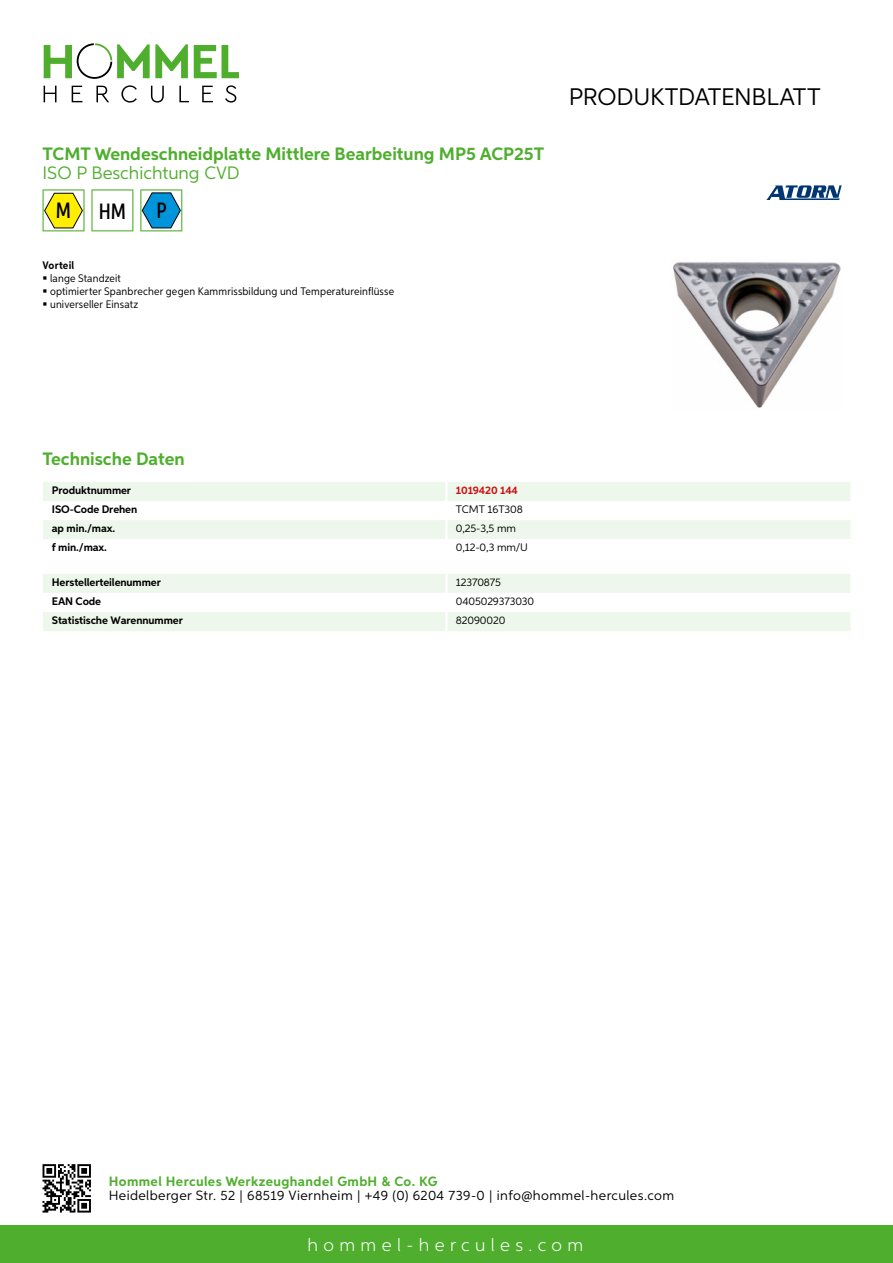
<style>
.page{position:relative;width:893px;height:1263px;background:#fff}
.page>*{position:absolute;margin:0;border:0;box-sizing:border-box;transform-origin:0 0}
.t1{font:24px "Aspira";letter-spacing:-.01em;color:#000}
.t2{font:500 22.2px "Aspira XX Nar";color:#000}
.t3{font:700 18px "Aspira";color:#50ae2f}
.t4{font:300 18px "Aspira";letter-spacing:.3em;color:#fff}
.t5{font:18px "Aspira";color:#50ae2f}
.t6{font:13.5px "Aspira";letter-spacing:.03em;color:#000}
.t7{font:700 13.5px "Aspira";letter-spacing:.03em;color:#50ae2f}
.t8{font:700 10.95px "Aspira";letter-spacing:-.01em;color:#000}
.t9{font:10.95px/12.8px "Aspira Nar";letter-spacing:.015em;color:#000}
.t10{font:10.95px "Aspira";letter-spacing:-.01em;color:#000}
.t11{font:700 10.95px "Aspira";letter-spacing:-.01em;color:#cd1013}
.t12{font:700 10.95px "Aspira Nar";letter-spacing:.015em;color:#000}
</style>
<div class="page">
<div style="left:0;top:1226px;width:893px;height:37px;background:#50ae2f"></div>
<svg style="left:43px;top:1164px;width:48px;height:48px"></svg>
<svg style="left:194px;top:45px;width:45px;height:33px"></svg>
<svg style="left:44px;top:43px;width:144px;height:36px"></svg>
<svg style="left:44px;top:86px;width:13px;height:16px"></svg>
<svg style="left:72px;top:86px;width:10px;height:16px"></svg>
<svg style="left:96px;top:86px;width:13px;height:16px"></svg>
<svg style="left:121px;top:85px;width:16px;height:18px"></svg>
<svg style="left:151px;top:86px;width:13px;height:17px"></svg>
<svg style="left:179px;top:86px;width:10px;height:16px"></svg>
<svg style="left:202px;top:86px;width:11px;height:16px"></svg>
<svg style="left:225px;top:85px;width:11px;height:18px"></svg>
<div style="left:43px;top:482px;width:807px;height:19px;background:#eef7eb"></div>
<div style="left:43px;top:520px;width:807px;height:19px;background:#eef7eb"></div>
<hr style="left:445px;top:482px;width:3px;height:19px;background:#fff">
<hr style="left:445px;top:520px;width:3px;height:19px;background:#fff">
<svg style="left:43px;top:574px;width:807px;height:57px"></svg>
<hr style="left:445px;top:612px;width:3px;height:19px;background:#fff">
<svg style="left:43px;top:189px;width:42px;height:42px"></svg>
<svg style="left:91px;top:189px;width:42px;height:42px"></svg>
<svg style="left:140px;top:189px;width:42px;height:42px"></svg>
<img style="left:673px;top:262px;width:168px;height:146px">
<svg style="left:766px;top:185px;width:76px;height:15px"></svg>
<h3 class="t3" style="left:43px;top:142px;width:503px">TCMT Wendeschneidplatte Mittlere Bearbeitung MP5 ACP25T</h3>
<h3 class="t5" style="left:43px;top:162px;width:196px">ISO P Beschichtung CVD</h3>
<h2 class="t2" style="left:56px;top:197px;width:72px">M HM</h2>
<h2 class="t2" style="left:156px;top:197px;width:12px">P</h2>
<p class="t12" style="left:43px;top:259px;width:33px">Vorteil</p>
<p class="t9" style="left:50px;top:272px;width:345px">lange Standzeit<br>optimierter Spanbrecher gegen Kammrissbildung und Temperatureinflüsse universeller Einsatz</p>
<h1 class="t1" style="left:569px;top:82px;width:253px">Produktdatenblatt</h1>
<h3 class="t3" style="left:43px;top:448px;width:144px">Technische Daten</h3>
<p class="t8" style="left:52px;top:483px;width:81px">Produktnummer</p>
<p class="t11" style="left:456px;top:483px;width:64px">1019420 144</p>
<p class="t8" style="left:52px;top:502px;width:87px">ISO-Code Drehen</p>
<p class="t10" style="left:456px;top:502px;width:68px">TCMT 16T308</p>
<p class="t8" style="left:52px;top:521px;width:65px">ap min./max.</p>
<p class="t10" style="left:456px;top:522px;width:62px">0,25-3,5 mm</p>
<p class="t8" style="left:52px;top:541px;width:57px">f min./max.</p>
<p class="t10" style="left:456px;top:541px;width:72px">0,12-0,3 mm/U</p>
<p class="t8" style="left:52px;top:575px;width:111px">Herstellerteilenummer</p>
<p class="t10" style="left:456px;top:575px;width:47px">12370875</p>
<p class="t8" style="left:52px;top:594px;width:51px">EAN Code</p>
<p class="t10" style="left:456px;top:594px;width:80px">0405029373030</p>
<p class="t8" style="left:52px;top:613px;width:132px">Statistische Warennummer</p>
<p class="t10" style="left:456px;top:613px;width:51px">82090020</p>
<p class="t7" style="left:109px;top:1172px;width:330px">Hommel Hercules Werkzeughandel GmbH &amp; Co. KG</p>
<p class="t6" style="left:109px;top:1187px;width:567px">Heidelberger Str. 52 | 68519 Viernheim | +49 (0) 6204 739-0 | info@hommel-hercules.com</p>
<h3 class="t4" style="left:307px;top:1234px;width:277px">hommel-hercules.com</h3>
</div>
